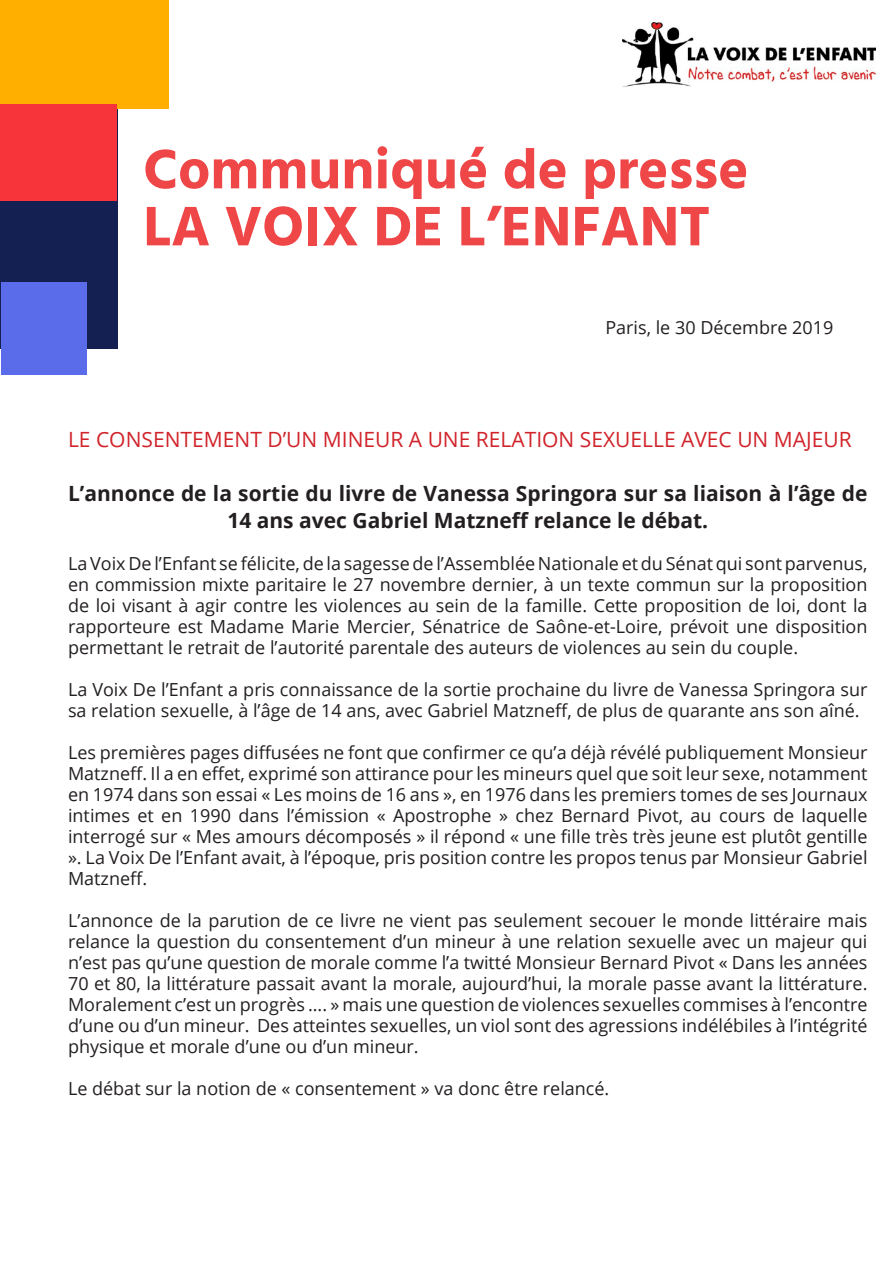
<style>
.page{position:relative;width:893px;height:1263px;background:#fff}
.page>*{position:absolute;margin:0;border:0;box-sizing:border-box;transform-origin:0 0}
.t1{font:700 57px "Hind";color:#ef4647}
.t2{font:700 21px/27px "Open Sans";color:#231f20;text-align:center}
.t3{font:21px "Open Sans";color:#d1232a}
.t4{font:18px/21px "Open Sans";color:#231f20;text-align:justify}
</style>
<div class="page">
<div style="left:0;top:105px;width:117px;height:243px;background:#152052"></div>
<div style="left:0;top:0;width:169px;height:109px;background:#ffaf00"></div>
<div style="left:0;top:105px;width:117px;height:95px;background:#f63439"></div>
<div style="left:1px;top:283px;width:85px;height:92px;background:#5a6cea"></div>
<img style="left:622px;top:22px;width:254px;height:64px">
<p class="t1" style="left:143px;top:135px;width:607px">Communiqué de presse</p>
<p class="t1" style="left:143px;top:192px;width:569px">LA VOIX DE L’ENFANT</p>
<p class="t4" style="left:605px;top:316px;width:229px">Paris, le 30 Décembre 2019</p>
<p class="t3" style="left:68px;top:425px;width:785px">LE CONSENTEMENT D’UN MINEUR A UNE RELATION SEXUELLE AVEC UN MAJEUR</p>
<p class="t2" style="left:68px;top:479px;width:801px">L’annonce de la sortie du livre de Vanessa Springora sur sa liaison à l’âge de<br>14 ans avec Gabriel Matzneff relance le débat.</p>
<p class="t4" style="left:68px;top:553px;width:801px">La Voix De l’Enfant se félicite, de la sagesse de l’Assemblée Nationale et du Sénat qui sont parvenus, en commission mixte paritaire le 27 novembre dernier, à un texte commun sur la proposition de loi visant à agir contre les violences au sein de la famille. Cette proposition de loi, dont la rapporteure est Madame Marie Mercier, Sénatrice de Saône-et-Loire, prévoit une disposition permettant le retrait de l’autorité parentale des auteurs de violences au sein du couple.</p>
<p class="t4" style="left:68px;top:679px;width:801px">La Voix De l’Enfant a pris connaissance de la sortie prochaine du livre de Vanessa Springora sur sa relation sexuelle, à l’âge de 14 ans, avec Gabriel Matzneff, de plus de quarante ans son aîné.</p>
<p class="t4" style="left:68px;top:742px;width:801px">Les premières pages diffusées ne font que confirmer ce qu’a déjà révélé publiquement Monsieur Matzneff. Il a en effet, exprimé son attirance pour les mineurs quel que soit leur sexe, notamment en 1974 dans son essai « Les moins de 16 ans », en 1976 dans les premiers tomes de ses Journaux intimes et en 1990 dans l’émission « Apostrophe » chez Bernard Pivot, au cours de laquelle interrogé sur « Mes amours décomposés » il répond « une fille très très jeune est plutôt gentille ». La Voix De l’Enfant avait, à l’époque, pris position contre les propos tenus par Monsieur Gabriel Matzneff.</p>
<p class="t4" style="left:68px;top:910px;width:801px">L’annonce de la parution de ce livre ne vient pas seulement secouer le monde littéraire mais relance la question du consentement d’un mineur à une relation sexuelle avec un majeur qui n’est pas qu’une question de morale comme l’a twitté Monsieur Bernard Pivot « Dans les années 70 et 80, la littérature passait avant la morale, aujourd’hui, la morale passe avant la littérature.<br>Moralement c’est un progrès …. » mais une question de violences sexuelles commises à l’encontre d’une ou d’un mineur. Des atteintes sexuelles, un viol sont des agressions indélébiles à l’intégrité physique et morale d’une ou d’un mineur.</p>
<p class="t4" style="left:68px;top:1078px;width:543px">Le débat sur la notion de « consentement » va donc être relancé.</p>
</div>
